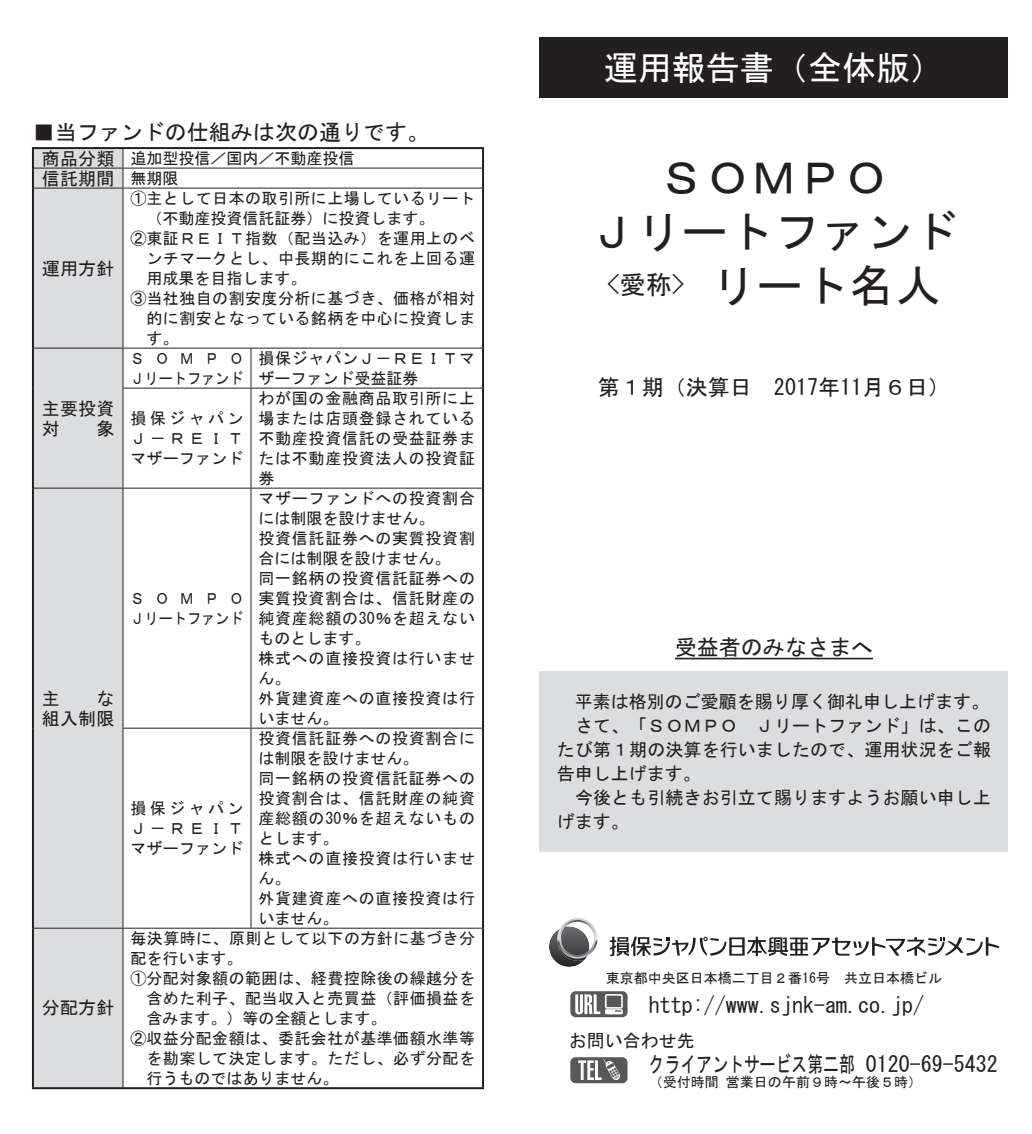
<style>
.page{position:relative;width:1032px;height:1134px;background:#fff}
.page>*{position:absolute;margin:0;border:0;box-sizing:border-box;transform-origin:0 0}
.t1{font:46px/54px "MS Gothic";color:#231f20;text-align:center}
.t2{font:34px "MS Gothic";color:#fff}
.t3{font:26px "MS Gothic";color:#231f20}
.t4{font:22px "MS Gothic";color:#231f20}
.t5{font:22px "MS Gothic";color:#231f20;scale:.72 1}
.t6{font:18px/24px "MS Gothic";letter-spacing:.005em;color:#231f20}
.t7{font:16px/20px "MS Gothic";letter-spacing:.03em;color:#231f20}
.t8{font:16px "MS Gothic";color:#231f20}
.t9{font:16px/20px "MS Gothic";letter-spacing:.005em;color:#231f20;scale:.88 1}
.t10{font:14px "MS Gothic";color:#231f20}
.s1{font-size:18px}
.s2{font-size:16px}
.s3{font-size:46px}
</style>
<div class="page">
<svg style="left:549px;top:926px;width:40px;height:41px"></svg>
<svg style="left:557px;top:918px;width:41px;height:43px"></svg>
<svg style="left:610px;top:937px;width:389px;height:19px"></svg>
<svg style="left:570px;top:991px;width:57px;height:26px"></svg>
<svg style="left:570px;top:1057px;width:57px;height:26px"></svg>
<div style="left:34px;top:149px;width:88px;height:938px;background:#dcdddf"></div>
<hr style="left:34px;top:168px;width:217px;height:1px;background:#231f20">
<svg style="left:122px;top:149px;width:1px;height:39px"></svg>
<hr style="left:251px;top:168px;width:231px;height:1px;background:#231f20">
<hr style="left:34px;top:188px;width:217px;height:1px;background:#231f20">
<hr style="left:122px;top:189px;width:1px;height:159px;background:#231f20">
<hr style="left:251px;top:188px;width:231px;height:1px;background:#231f20">
<hr style="left:34px;top:348px;width:217px;height:1px;background:#231f20">
<hr style="left:122px;top:349px;width:1px;height:39px;background:#231f20">
<hr style="left:251px;top:348px;width:231px;height:1px;background:#231f20">
<hr style="left:250px;top:349px;width:1px;height:39px;background:#231f20">
<hr style="left:122px;top:388px;width:129px;height:1px;background:#231f20">
<hr style="left:122px;top:389px;width:1px;height:99px;background:#231f20">
<hr style="left:251px;top:388px;width:231px;height:1px;background:#231f20">
<hr style="left:250px;top:389px;width:1px;height:99px;background:#231f20">
<hr style="left:34px;top:488px;width:217px;height:1px;background:#231f20">
<hr style="left:122px;top:489px;width:1px;height:239px;background:#231f20">
<hr style="left:251px;top:488px;width:231px;height:1px;background:#231f20">
<hr style="left:250px;top:489px;width:1px;height:239px;background:#231f20">
<hr style="left:122px;top:728px;width:129px;height:1px;background:#231f20">
<hr style="left:122px;top:729px;width:1px;height:199px;background:#231f20">
<hr style="left:251px;top:728px;width:231px;height:1px;background:#231f20">
<hr style="left:250px;top:729px;width:1px;height:199px;background:#231f20">
<hr style="left:34px;top:928px;width:217px;height:1px;background:#231f20">
<hr style="left:122px;top:929px;width:1px;height:158px;background:#231f20">
<hr style="left:251px;top:928px;width:231px;height:1px;background:#231f20">
<hr style="left:32px;top:147px;width:91px;height:2px;background:#231f20">
<svg style="left:32px;top:149px;width:2px;height:19px"></svg>
<hr style="left:123px;top:147px;width:361px;height:2px;background:#231f20">
<svg style="left:482px;top:149px;width:2px;height:19px"></svg>
<hr style="left:32px;top:168px;width:2px;height:20px;background:#231f20">
<hr style="left:482px;top:168px;width:2px;height:20px;background:#231f20">
<hr style="left:32px;top:188px;width:2px;height:160px;background:#231f20">
<hr style="left:482px;top:188px;width:2px;height:160px;background:#231f20">
<hr style="left:32px;top:348px;width:2px;height:40px;background:#231f20">
<hr style="left:482px;top:348px;width:2px;height:40px;background:#231f20">
<hr style="left:32px;top:388px;width:2px;height:100px;background:#231f20">
<hr style="left:482px;top:388px;width:2px;height:100px;background:#231f20">
<hr style="left:32px;top:488px;width:2px;height:240px;background:#231f20">
<hr style="left:482px;top:488px;width:2px;height:240px;background:#231f20">
<hr style="left:32px;top:728px;width:2px;height:200px;background:#231f20">
<hr style="left:482px;top:728px;width:2px;height:200px;background:#231f20">
<hr style="left:32px;top:928px;width:2px;height:159px;background:#231f20">
<hr style="left:482px;top:928px;width:2px;height:159px;background:#231f20">
<hr style="left:32px;top:1087px;width:452px;height:2px;background:#231f20">
<div style="left:540px;top:38px;width:468px;height:60px;background:#231f20"></div>
<div style="left:540px;top:672px;width:468px;height:180px;background:#dcdddf"></div>
<hr style="left:675px;top:658px;width:198px;height:1px;background:#231f20">
<h3 class="t4" style="left:33px;top:122px;width:398px">■当ファンドの仕組みは次の通りです。</h3>
<p class="t8" style="left:42px;top:150px;width:314px"><span class="s1">商品分類</span> 追加型投信／国内／不動産投信</p>
<p class="t6" style="left:42px;top:166px;width:138px">信託期間 <span class="s2">無期限</span></p>
<p class="t6" style="left:42px;top:256px;width:74px">運用方針</p>
<p class="t6" style="left:42px;top:398px;width:74px;line-height:20px">主要投資対</p>
<p class="t6" style="left:96px;top:416px;width:20px">象</p>
<p class="t6" style="left:42px;top:688px;width:74px;line-height:20px;text-align:right">な<br>組入制限</p>
<p class="t6" style="left:42px;top:686px;width:19px">主</p>
<p class="t6" style="left:42px;top:996px;width:74px">分配方針</p>
<p class="t7" style="left:130px;top:188px;width:346px">①主として日本の取引所に上場しているリート</p>
<p class="t8" style="left:146px;top:210px;width:290px">（不動産投資信託証券）に投資します。</p>
<p class="t7" style="left:130px;top:228px;width:346px">②東証ＲＥＩＴ指数（配当込み）を運用上のベ</p>
<p class="t7" style="left:146px;top:248px;width:330px">ンチマークとし、中長期的にこれを上回る運</p>
<p class="t8" style="left:146px;top:270px;width:162px">用成果を目指します。</p>
<p class="t7" style="left:130px;top:288px;width:346px">③当社独自の割安度分析に基づき、価格が相対</p>
<p class="t7" style="left:146px;top:308px;width:330px">的に割安となっている銘柄を中心に投資しま</p>
<p class="t7" style="left:146px;top:328px;width:34px">す。</p>
<p class="t9" style="left:130px;top:348px;width:130px">ＳＯＭＰＯ<br>Ｊリートファンド</p>
<p class="t7" style="left:258px;top:348px;width:218px">損保ジャパンＪ－ＲＥＩＴマザーファンド受益証券</p>
<p class="t7" style="left:130px;top:408px;width:115px;text-align:justify">損保ジャパンＪ－ＲＥＩＴマザーファンド</p>
<p class="t7" style="left:258px;top:388px;width:218px;text-align:justify">わが国の金融商品取引所に上場または店頭登録されている不動産投資信託の受益証券または不動産投資法人の投資証券</p>
<p class="t9" style="left:130px;top:588px;width:130px">ＳＯＭＰＯ<br>Ｊリートファンド</p>
<p class="t7" style="left:130px;top:798px;width:115px;text-align:justify">損保ジャパンＪ－ＲＥＩＴマザーファンド</p>
<p class="t7" style="left:258px;top:488px;width:218px">マザーファンドへの投資割合には制限を設けません。<br>投資信託証券への実質投資割合には制限を設けません。<br>同一銘柄の投資信託証券への実質投資割合は、信託財産の純資産総額の30％を超えないものとします。<br>株式への直接投資は行いません。<br>外貨建資産への直接投資は行いません。</p>
<p class="t7" style="left:258px;top:728px;width:218px">投資信託証券への投資割合には制限を設けません。<br>同一銘柄の投資信託証券への投資割合は、信託財産の純資産総額の30％を超えないものとします。<br>株式への直接投資は行いません。<br>外貨建資産への直接投資は行いません。</p>
<p class="t7" style="left:130px;top:928px;width:346px">毎決算時に、原則として以下の方針に基づき分</p>
<p class="t7" style="left:130px;top:948px;width:114px">配を行います。</p>
<p class="t7" style="left:130px;top:968px;width:346px">①分配対象額の範囲は、経費控除後の繰越分を</p>
<p class="t7" style="left:146px;top:988px;width:330px">含めた利子、配当収入と売買益（評価損益を</p>
<p class="t8" style="left:146px;top:1010px;width:242px">含みます。）等の全額とします。</p>
<p class="t7" style="left:130px;top:1028px;width:346px">②収益分配金額は、委託会社が基準価額水準等</p>
<p class="t7" style="left:146px;top:1048px;width:330px">を勘案して決定します。ただし、必ず分配を</p>
<p class="t8" style="left:146px;top:1070px;width:194px">行うものではありません。</p>
<h2 class="t2" style="left:604px;top:51px;width:341px">運用報告書（全体版）</h2>
<h1 class="t1" style="left:590px;top:150px;width:369px">ＳＯＭＰＯ<br>Ｊリートファンド</h1>
<h3 class="t3" style="left:607px;top:272px;width:335px">&lt;愛称&gt;　<span class="s3">リート名人</span></h3>
<h3 class="t4" style="left:598px;top:376px;width:353px">第１期（決算日　2017年11月６日）</h3>
<h3 class="t4" style="left:675px;top:636px;width:199px">受益者のみなさまへ</h3>
<p class="t6" style="left:557px;top:690px;width:435px">　平素は格別のご愛顧を賜り厚く御礼申し上げます。　さて、「ＳＯＭＰＯ　Ｊリートファンド」は、このたび第１期の決算を行いましたので、運用状況をご報告申し上げます。<br>　今後とも引続きお引立て賜りますようお願い申し上げます。</p>
<p class="t10" style="left:606px;top:971px;width:337px">東京都中央区日本橋二丁目２番16号　共立日本橋ビル</p>
<h3 class="t4" style="left:649px;top:994px;width:276px">http://www.sjnk-am.co.jp/</h3>
<p class="t6" style="left:569px;top:1028px;width:127px">お問い合わせ先</p>
<h3 class="t5" style="left:649px;top:1053px;width:486px">クライアントサービス第二部 0120-69-5432</h3>
<p class="t10" style="left:649px;top:1075px;width:274px">（受付時間 営業日の午前９時～午後５時）</p>
</div>
